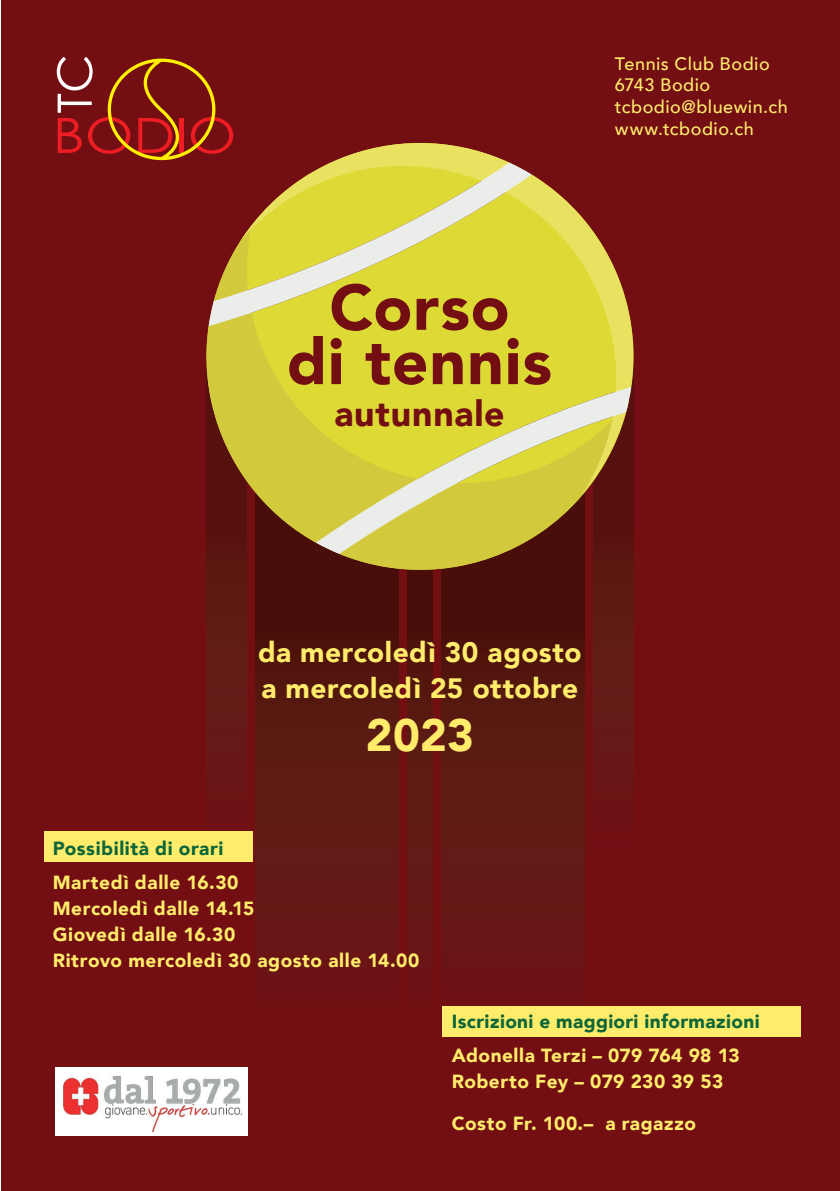
<style>
.page{position:relative;width:840px;height:1191px;background:#fff}
.page>*{position:absolute;margin:0;border:0;box-sizing:border-box;transform-origin:0 0}
.t1{font:900 63.6px/54.2px "Avenir";letter-spacing:.015em;color:#730e13;text-align:center}
.t2{font:900 45.2px "Avenir";color:#ffec6b}
.t3{font:900 35.4px "Avenir";letter-spacing:.025em;color:#730e13}
.t4{font:900 28px/36px "Avenir";letter-spacing:.015em;color:#ffec6b}
.t5{font:900 19px/26px "Avenir";letter-spacing:.03em;color:#ffec6b}
.t6{font:900 19px "Avenir";letter-spacing:.02em;color:#0c6638}
.t7{font:500 18px/21.6px "Avenir";letter-spacing:.03em;color:#ffec6b}
</style>
<div class="page">
<div style="left:1px;top:0;width:837px;height:1191px;background:#730e13"></div>
<div style="left:206px;top:351px;width:40px;height:736px;background:linear-gradient(to right,#6c1415,#6c1415)"></div>
<svg style="left:593px;top:351px;width:40px;height:736px"></svg>
<svg style="left:255px;top:597px;width:143px;height:336px"></svg>
<svg style="left:441px;top:597px;width:143px;height:440px"></svg>
<svg style="left:407px;top:597px;width:25px;height:336px"></svg>
<svg style="left:206px;top:326px;width:422px;height:271px;background:#6d3716"></svg>
<svg style="left:241px;top:143px;width:393px;height:352px;fill:#ddd935"></svg>
<svg style="left:208px;top:163px;width:323px;height:163px;background:#d1c24d"></svg>
<svg style="left:316px;top:387px;width:315px;height:167px;background:#c8bb4c"></svg>
<div style="left:44px;top:831px;width:208px;height:31px;background:#ffec6b"></div>
<div style="left:441px;top:1006px;width:358px;height:30px;background:#ffec6b"></div>
<svg style="left:57px;top:57px;width:176px;height:103px"></svg>
<div style="left:56px;top:1067px;width:192px;height:69px;background:#fff"></div>
<img style="left:63px;top:1076px;width:179px;height:55px">
<h1 class="t1" style="left:287px;top:279px;width:266px">Corso<br>di tennis</h1>
<h3 class="t3" style="left:334px;top:383px;width:172px">autunnale</h3>
<p class="t7" style="left:614px;top:52px;width:174px">Tennis Club Bodio<br>6743 Bodio tcbodio@bluewin.ch www.tcbodio.ch</p>
<h3 class="t4" style="left:258px;top:633px;width:325px">da mercoledì 30 agosto a mercoledì 25 ottobre</h3>
<h2 class="t2" style="left:365px;top:696px;width:109px">2023</h2>
<p class="t6" style="left:53px;top:831px;width:172px">Possibilità di orari</p>
<p class="t5" style="left:53px;top:868px;width:368px">Martedì dalle 16.30<br>Mercoledì dalle 14.15<br>Giovedì dalle 16.30<br>Ritrovo mercoledì 30 agosto alle 14.00</p>
<p class="t6" style="left:451px;top:1005px;width:309px">Iscrizioni e maggiori informazioni</p>
<p class="t5" style="left:451px;top:1041px;width:289px">Adonella Terzi – 079 764 98 13<br>Roberto Fey – 079 230 39 53</p>
<p class="t5" style="left:451px;top:1109px;width:246px">Costo Fr. 100.– a ragazzo</p>
</div>
